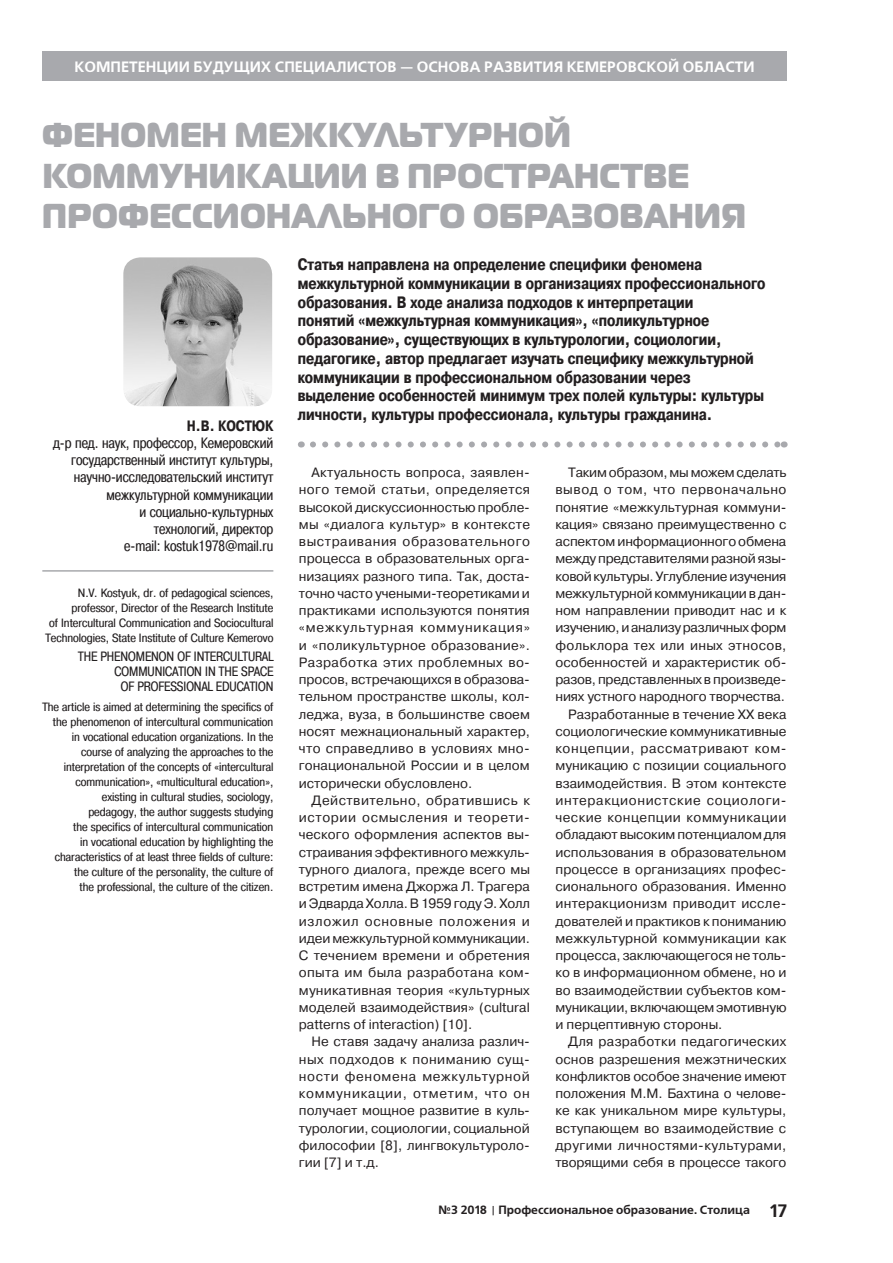
<style>
.page{position:relative;width:893px;height:1263px;background:#fff}
.page>*{position:absolute;margin:0;border:0;box-sizing:border-box;transform-origin:0 0}
.Zag_kemerovo{font:34.5px/40.5px "Magistral Black C";letter-spacing:.01em;color:#a8a9ad;scale:.9 1}
.LID_kemerovo{font:700 16.5px/18.8px "Pragmatica Cond C";color:#231f20}
.avtor{font:15px/17.2px "Pragmatica Cond C";color:#231f20;text-align:right}
.t1{font:700 15px "Free Set C";color:#fff}
.avtor-2{font:700 15px "Pragmatica Cond C";color:#231f20}
.text_kemerovo{font:13.5px/17.2px "Pragmatica C";color:#231f20;text-align:justify}
.avtor-3{font:13.5px/15px "Pragmatica Cond C";color:#231f20;text-align:right}
.avtor-4{font:12px/15px "Pragmatica Cond C";color:#231f20;text-align:right;scale:1.1 1}
.t2{font:700 12px "Free Set C";color:#231f20}
.s1{font-size:18px}
</style>
<div class="page">
<div style="left:43px;top:51px;width:744px;height:30px;background:#a8a9ad"></div>
<hr style="left:42px;top:570px;width:231px;height:2px;background:#a8a9ad">
<img style="left:123px;top:257px;width:149px;height:149px">
<svg style="left:313px;top:441px;width:465px;height:6px"></svg>
<p class="t1" style="left:74px;top:58px;width:682px">КОМПЕТЕНЦИИ БУДУЩИХ СПЕЦИАЛИСТОВ — ОСНОВА РАЗВИТИЯ КЕМЕРОВСКОЙ ОБЛАСТИ</p>
<p class="Zag_kemerovo" style="left:42px;top:113px;width:783px">ФЕНОМЕН МЕЖКУЛЬТУРНОЙ<br>КОММУНИКАЦИИ В ПРОСТРАНСТВЕ<br>ПРОФЕССИОНАЛЬНОГО ОБРАЗОВАНИЯ</p>
<p class="LID_kemerovo" style="left:298px;top:255px;width:469px">Статья направлена на определение специфики феномена межкультурной коммуникации в организациях профессионального образования. В ходе анализа подходов к интерпретации<br>понятий «межкультурная коммуникация», «поликультурное образование», существующих в культурологии, социологии, педагогике, автор предлагает изучать специфику межкультурной коммуникации в профессиональном образовании через выделение особенностей минимум трех полей культуры: культуры личности, культуры профессионала, культуры гражданина.</p>
<p class="avtor-2" style="left:187px;top:417px;width:88px">Н.В. КОСТЮК</p>
<p class="avtor" style="left:53px;top:434px;width:222px">д-р пед. наук, профессор, Кемеровский государственный институт культуры, научно-исследовательский институт межкультурной коммуникации<br>и социально-культурных<br>технологий, директор</p>
<p class="avtor" style="left:124px;top:538px;width:151px">e-mail: kostuk1978@mail.ru</p>
<p class="avtor-4" style="left:45px;top:586px;width:209px">N.V. Kostyuk, dr. of pedagogical sciences, professor, Director of the Research Institute<br>of Intercultural Communication and Sociocultural Technologies, State Institute of Culture Kemerovo</p>
<p class="avtor-3" style="left:78px;top:649px;width:197px">THE PHENOMENON OF INTERCULTURAL<br>COMMUNICATION IN THE SPACE<br>OF PROFESSIONAL EDUCATION</p>
<p class="avtor-4" style="left:42px;top:699px;width:212px">The article is aimed at determining the specifics of the phenomenon of intercultural communication in vocational education organizations. In the course of analyzing the approaches to the interpretation of the concepts of «intercultural communication», «multicultural education», existing in cultural studies, sociology,<br>pedagogy, the author suggests studying<br>the specifics of intercultural communication<br>in vocational education by highlighting the characteristics of at least three fields of culture: the culture of the personality, the culture of<br>the professional, the culture of the citizen.</p>
<p class="text_kemerovo" style="left:555px;top:464px;width:233px;text-indent:13px">Таким образом, мы можем сделать вывод о том, что первоначально понятие «межкультурная коммуни&shy;кация» связано преимущественно с аспектом информационного обмена между представителями разной язы&shy;ковой культуры. Углубление изучения межкультурной коммуникации в дан&shy;ном направлении приводит нас и к изучению, и анализу различных форм фольклора тех или иных этносов, особенностей и характеристик об&shy;разов, представленных в произведе&shy;ниях устного народного творчества.</p>
<p class="text_kemerovo" style="left:555px;top:706px;width:233px;text-indent:13px">Разработанные в течение XX века социологические коммуникативные концепции, рассматривают ком&shy;муникацию с позиции социального взаимодействия. В этом контексте интеракционистские социологи&shy;ческие концепции коммуникации обладают высоким потенциалом для использования в образовательном процессе в организациях профес&shy;сионального образования. Именно интеракционизм приводит иссле&shy;дователей и практиков к пониманию межкультурной коммуникации как процесса, заключающегося не толь&shy;ко в информационном обмене, но и во взаимодействии субъектов ком&shy;муникации, включающем эмотивную и перцептивную стороны.</p>
<p class="text_kemerovo" style="left:555px;top:1033px;width:233px;text-indent:13px">Для разработки педагогических основ разрешения межэтнических конфликтов особое значение имеют положения М.М. Бахтина о челове&shy;ке как уникальном мире культуры, вступающем во взаимодействие с другими личностями-культурами, творящими себя в процессе такого</p>
<p class="text_kemerovo" style="left:299px;top:464px;width:233px;text-indent:13px">Актуальность вопроса, заявлен&shy;ного темой статьи, определяется высокой дискуссионностью пробле&shy;мы «диалога культур» в контексте выстраивания образовательного процесса в образовательных орга&shy;низациях разного типа. Так, доста&shy;точно часто учеными-теоретиками и практиками используются понятия «межкультурная коммуникация» и «поликультурное образование».<br>Разработка этих проблемных во&shy;просов, встречающихся в образова&shy;тельном пространстве школы, кол&shy;леджа, вуза, в большинстве своем носят межнациональный характер, что справедливо в условиях мно&shy;гонациональной России и в целом исторически обусловлено.</p>
<p class="text_kemerovo" style="left:299px;top:792px;width:233px;text-indent:13px">Действительно, обратившись к истории осмысления и теорети&shy;ческого оформления аспектов вы&shy;страивания эффективного межкуль&shy;турного диалога, прежде всего мы встретим имена Джоржа Л. Трагера и Эдварда Холла. В 1959 году Э. Холл изложил основные положения и идеи межкультурной коммуникации.<br>С течением времени и обретения опыта им была разработана ком&shy;муникативная теория «культурных моделей взаимодействия» (cultural patterns of interaction) [10].</p>
<p class="text_kemerovo" style="left:299px;top:1033px;width:233px;text-indent:13px">Не ставя задачу анализа различ&shy;ных подходов к пониманию сущ&shy;ности феномена межкультурной коммуникации, отметим, что он получает мощное развитие в куль&shy;турологии, социологии, социальной философии [8], лингвокультуроло&shy;гии [7] и т.д.</p>
<p class="t2" style="left:439px;top:1203px;width:350px">№3 2018 Профессиональное образование. Столица <span class="s1">17</span></p>
</div>
